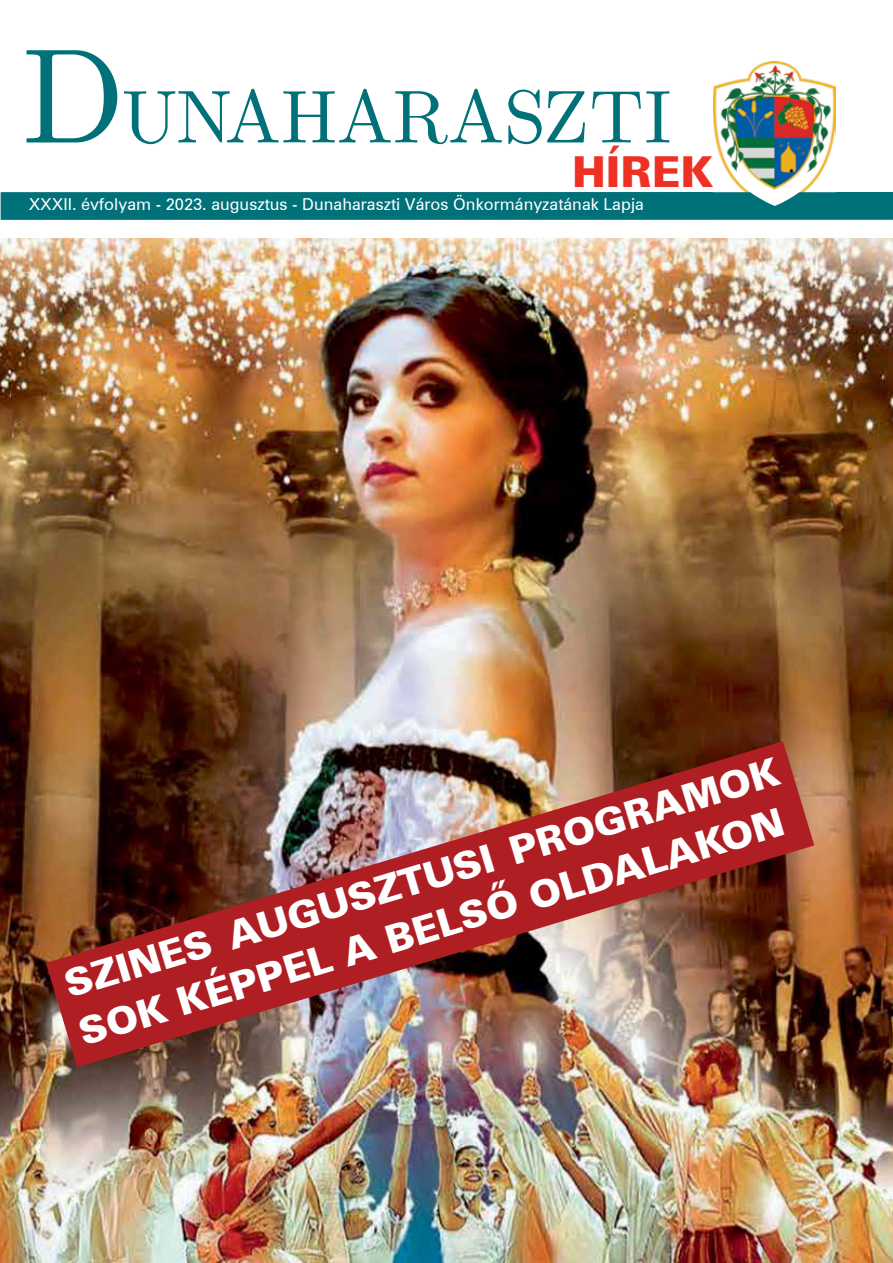
<style>
.page{position:relative;width:893px;height:1263px;background:#fff}
.page>*{position:absolute;margin:0;border:0;box-sizing:border-box;transform-origin:0 0}
.t1{font:75px "LM Roman 10";letter-spacing:-.005em;color:#007079}
.t2{font:42.75px "Zurich Blk PFL";color:#ee3124}
.t3{font:39px/49.5px "Zurich Blk PFL";color:#fff}
.t4{font:16.5px "Zurich PFL";color:#fff}
.s1{font-size:135px}
</style>
<div class="page">
<div style="left:1px;top:192px;width:892px;height:28px;background:#007079"></div>
<img style="left:714px;top:62px;width:122px;height:130px">
<svg style="left:713px;top:192px;width:123px;height:14px"></svg>
<img style="left:0;top:238px;width:893px;height:1025px">
<img style="left:46px;top:741px;width:768px;height:326px">
<h1 class="t1" style="left:22px;top:58px;width:651px"><span class="s1">D</span>UNAHARASZTI</h1>
<h2 class="t2" style="left:572px;top:143px;width:143px">HÍREK</h2>
<p class="t4" style="left:29px;top:192px;width:617px">XXXII. évfolyam - 2023. augusztus - Dunaharaszti Város Önkormányzatának Lapja</p>
<h3 class="t3" style="left:59px;top:963px;width:746px;rotate:-17deg">SZINES AUGUSZTUSI PROGRAMOK<br>SOK KÉPPEL A BELSŐ OLDALAKON</h3>
</div>
